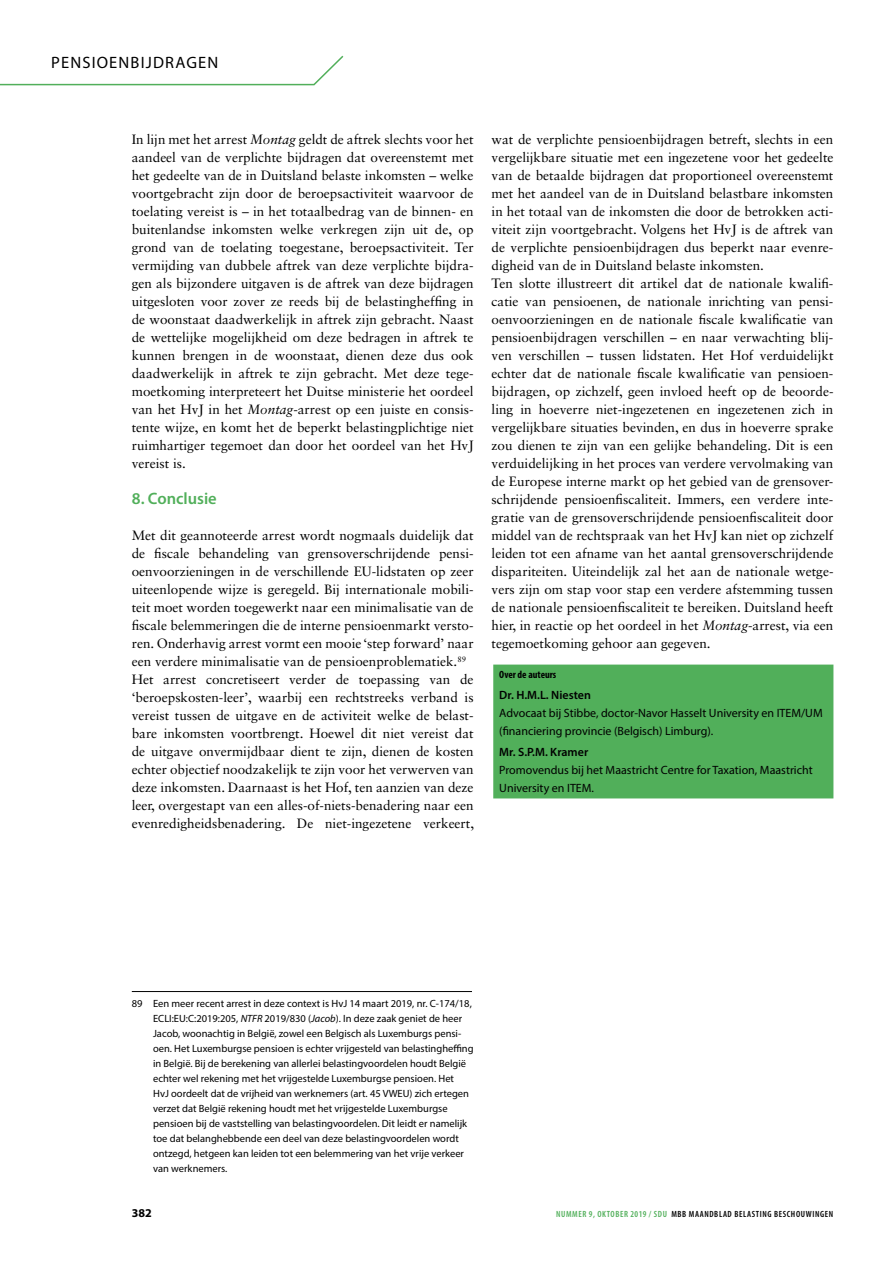
<style>
.page{position:relative;width:893px;height:1263px;background:#fff}
.page>*{position:absolute;margin:0;border:0;box-sizing:border-box;transform-origin:0 0}
.t1{font:16.5px "Myriad Pro";color:#000}
.t2{font:600 16.5px "Myriad Pro";color:#51af5a}
.t3{font:13.5px/18px "Sabon LT Std";color:#000}
.t4{font:12px/18px "Myriad Pro";color:#000}
.t5{font:600 12px "Myriad Pro";color:#000}
.t6{font:700 12px "Myriad Pro";color:#000}
.t7{font:10.5px/15px "Myriad Pro";color:#000}
.t8{font:700 condensed 10.5px "Myriad Pro";color:#000}
.t9{font:600 condensed 9px "Myriad Pro";letter-spacing:.07em;color:#000}
.t10{font:600 condensed 9px "Myriad Pro";letter-spacing:.07em;color:#51af5a}
.s1{font-style:italic}
</style>
<div class="page">
<svg style="left:0;top:55px;width:344px;height:31px"></svg>
<hr style="left:132px;top:991px;width:340px;height:1px;background:#000">
<div style="left:493px;top:664px;width:340px;height:134px;background:#51af5a"></div>
<p class="t1" style="left:51px;top:53px;width:21px">Pensioenbijdragen</p>
<p class="t3" style="left:132px;top:130px;width:343px;text-align:justify">In lijn met het arrest <span class="s1">Montag</span> geldt de aftrek slechts voor het aandeel van de verplichte bijdragen dat overeenstemt met het gedeelte van de in Duitsland belaste inkomsten – welke voortgebracht zijn door de beroepsactiviteit waarvoor de toelating vereist is – in het totaalbedrag van de binnen- en buitenlandse inkomsten welke verkregen zijn uit de, op grond van de toelating toegestane, beroepsactiviteit. Ter vermijding van dubbele aftrek van deze verplichte bijdra&shy;gen als bijzondere uitgaven is de aftrek van deze bijdragen uitgesloten voor zover ze reeds bij de belastingheffing in de woonstaat daadwerkelijk in aftrek zijn gebracht. Naast de wettelijke mogelijkheid om deze bedragen in aftrek te kunnen brengen in de woonstaat, dienen deze dus ook daadwerkelijk in aftrek te zijn gebracht. Met deze tege&shy;moetkoming interpreteert het Duitse ministerie het oordeel van het HvJ in het <span class="s1">Montag</span>-arrest op een juiste en consis&shy;tente wijze, en komt het de beperkt belastingplichtige niet ruimhartiger tegemoet dan door het oordeel van het HvJ vereist is.</p>
<p class="t2" style="left:132px;top:488px;width:86px">8. Conclusie</p>
<p class="t3" style="left:132px;top:526px;width:344px">Met dit geannoteerde arrest wordt nogmaals duidelijk dat de fiscale behandeling van grensoverschrijdende pensi&shy;oenvoorzieningen in de verschillende EU-lidstaten op zeer uiteenlopende wijze is geregeld. Bij internationale mobili&shy;teit moet worden toegewerkt naar een minimalisatie van de fiscale belemmeringen die de interne pensioenmarkt versto&shy;ren. Onderhavig arrest vormt een mooie ‘step forward’ naar een verdere minimalisatie van de pensioenproblematiek.<sup>89<br></sup>Het arrest concretiseert verder de toepassing van de ‘beroepskosten-leer’, waarbij een rechtstreeks verband is vereist tussen de uitgave en de activiteit welke de belast&shy;bare inkomsten voortbrengt. Hoewel dit niet vereist dat de uitgave onvermijdbaar dient te zijn, dienen de kosten echter objectief noodzakelijk te zijn voor het verwerven van deze inkomsten. Daarnaast is het Hof, ten aanzien van deze leer, overgestapt van een alles-of-niets-benadering naar een evenredigheidsbenadering. De niet-ingezetene verkeert,</p>
<p class="t3" style="left:492px;top:130px;width:343px">wat de verplichte pensioenbijdragen betreft, slechts in een vergelijkbare situatie met een ingezetene voor het gedeelte van de betaalde bijdragen dat proportioneel overeenstemt met het aandeel van de in Duitsland belastbare inkomsten in het totaal van de inkomsten die door de betrokken acti&shy;viteit zijn voortgebracht. Volgens het HvJ is de aftrek van de verplichte pensioenbijdragen dus beperkt naar evenre&shy;digheid van de in Duitsland belaste inkomsten.<br>Ten slotte illustreert dit artikel dat de nationale kwalifi&shy;catie van pensioenen, de nationale inrichting van pensi&shy;oenvoorzieningen en de nationale fiscale kwalificatie van pensioenbijdragen verschillen – en naar verwachting blij&shy;ven verschillen – tussen lidstaten. Het Hof verduidelijkt echter dat de nationale fiscale kwalificatie van pensioen&shy;bijdragen, op zichzelf, geen invloed heeft op de beoorde&shy;ling in hoeverre niet-ingezetenen en ingezetenen zich in vergelijkbare situaties bevinden, en dus in hoeverre sprake zou dienen te zijn van een gelijke behandeling. Dit is een verduidelijking in het proces van verdere vervolmaking van de Europese interne markt op het gebied van de grensover&shy;schrijdende pensioenfiscaliteit. Immers, een verdere inte&shy;gratie van de grensoverschrijdende pensioenfiscaliteit door middel van de rechtspraak van het HvJ kan niet op zichzelf leiden tot een afname van het aantal grensoverschrijdende dispariteiten. Uiteindelijk zal het aan de nationale wetge&shy;vers zijn om stap voor stap een verdere afstemming tussen de nationale pensioenfiscaliteit te bereiken. Duitsland heeft hier, in reactie op het oordeel in het <span class="s1">Montag</span>-arrest, via een tegemoetkoming gehoor aan gegeven.</p>
<p class="t8" style="left:499px;top:668px;width:59px">Over de auteurs</p>
<p class="t5" style="left:499px;top:688px;width:93px">Dr. H.M.L. Niesten</p>
<p class="t4" style="left:499px;top:704px;width:325px">Advocaat bij Stibbe, doctor-Navor Hasselt University en ITEM/UM (financiering provincie (Belgisch) Limburg).</p>
<p class="t5" style="left:499px;top:745px;width:90px">Mr. S.P.M. Kramer</p>
<p class="t4" style="left:499px;top:761px;width:315px">Promovendus bij het Maastricht Centre for Taxation, Maastricht<br>University en ITEM.</p>
<p class="t7" style="left:153px;top:995px;width:322px;text-indent:-21px">89 Een meer recent arrest in deze context is HvJ 14 maart 2019, nr. C-174/18, ECLI:EU:C:2019:205, <span class="s1">NTFR</span> 2019/830 (<span class="s1">Jacob</span>). In deze zaak geniet de heer Jacob, woonachtig in België, zowel een Belgisch als Luxemburgs pensi&shy;oen. Het Luxemburgse pensioen is echter vrijgesteld van belastingheffing in België. Bij de berekening van allerlei belastingvoordelen houdt België echter wel rekening met het vrijgestelde Luxemburgse pensioen. Het<br>HvJ oordeelt dat de vrijheid van werknemers (art. 45 VWEU) zich ertegen verzet dat België rekening houdt met het vrijgestelde Luxemburgse pensioen bij de vaststelling van belastingvoordelen. Dit leidt er namelijk toe dat belanghebbende een deel van deze belastingvoordelen wordt ontzegd, hetgeen kan leiden tot een belemmering van het vrije verkeer van werknemers.</p>
<p class="t6" style="left:132px;top:1205px;width:21px">382</p>
<p class="t10" style="left:556px;top:1208px;width:103px">NUMMER 9, OKTOBER 2019 / SDU</p>
<p class="t9" style="left:671px;top:1208px;width:163px">MBB MAANDBLAD BELASTING BESCHOUWINGEN</p>
</div>
